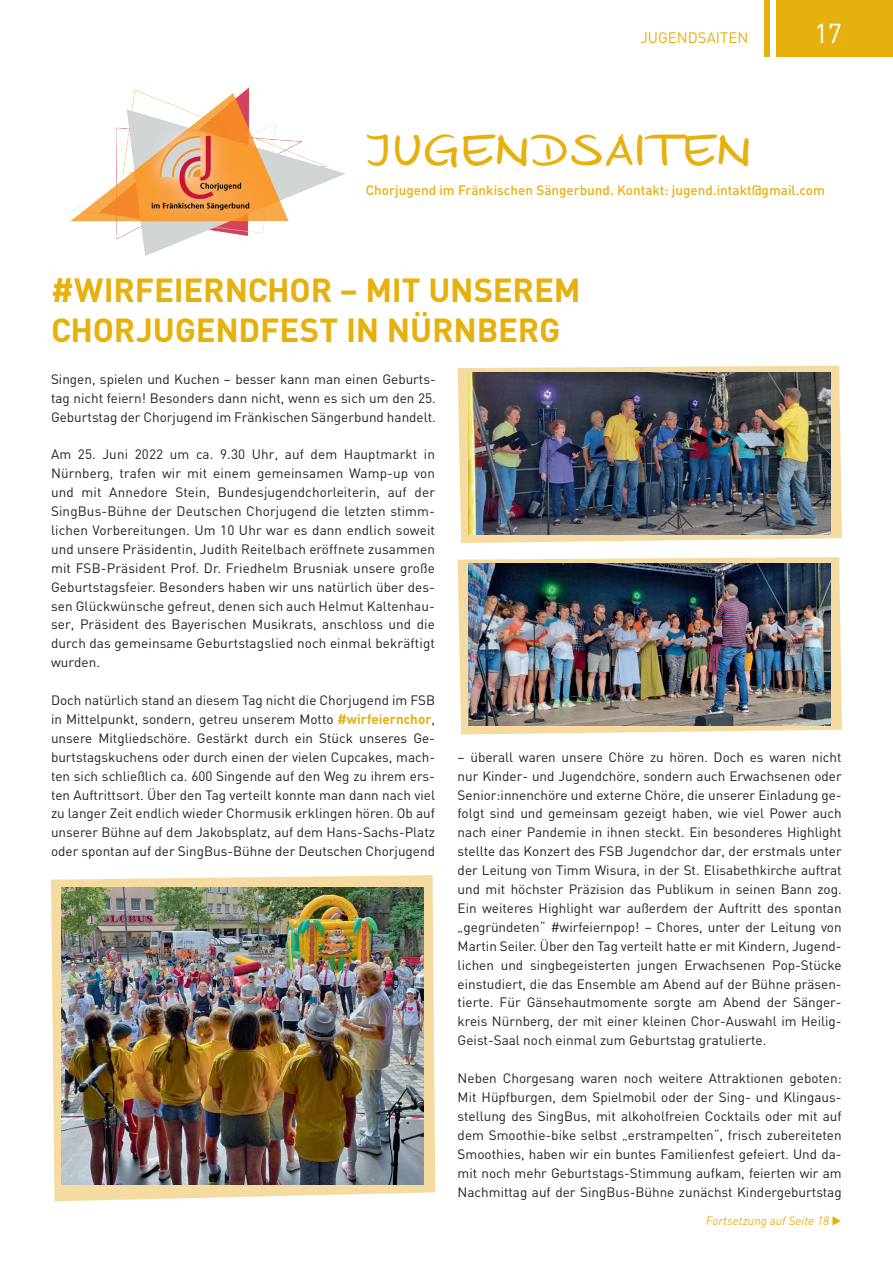
<style>
.page{position:relative;width:893px;height:1263px;background:#fff}
.page>*{position:absolute;margin:0;border:0;box-sizing:border-box;transform-origin:0 0}
.t1{font:46.5px "Stone Handwriting";letter-spacing:.085em;color:#e6b00d}
.t2{font:700 33px/39.6px "DIN";letter-spacing:-.005em;color:#e6b00d}
.t3{font:27px "DIN";color:#fff}
.t4{font:15px "DIN";color:#e6b00d}
.t5{font:13.5px/18.9px "DIN";color:#231f20;text-align:justify}
.t6{font:500 13.5px "DIN";color:#e6b00d}
.t7{font:italic 12px "DIN";color:#e6b00d}
.s1{font-weight:700;color:#e6b00d}
</style>
<div class="page">
<div style="left:776px;top:0;width:117px;height:57px;background:#e6b00d"></div>
<div style="left:764px;top:0;width:5px;height:57px;background:#e6b00d"></div>
<img style="left:70px;top:88px;width:276px;height:167px">
<svg style="left:51px;top:875px;width:385px;height:326px;fill:#f6dba0"></svg>
<img style="left:62px;top:887px;width:362px;height:298px">
<svg style="left:458px;top:365px;width:384px;height:178px;fill:#f6dba0"></svg>
<img style="left:469px;top:372px;width:361px;height:162px">
<svg style="left:458px;top:557px;width:384px;height:178px;fill:#f6dba0"></svg>
<img style="left:469px;top:564px;width:361px;height:162px">
<p class="t4" style="left:640px;top:29px;width:109px">JUGENDSAITEN</p>
<h3 class="t3" style="left:814px;top:18px;width:29px">17</h3>
<h1 class="t1" style="left:366px;top:125px;width:385px">JUGENDSAIT EN</h1>
<p class="t6" style="left:366px;top:181px;width:461px">Chorjugend im Fränkischen Sängerbund. Kontakt: jugend.intakt@gmail.com</p>
<h2 class="t2" style="left:51px;top:270px;width:531px">#WIRFEIERNCHOR – MIT UNSEREM<br>CHORJUGENDFEST IN NÜRNBERG</h2>
<p class="t5" style="left:51px;top:370px;width:386px">Singen, spielen und Kuchen – besser kann man einen Geburts&shy;tag nicht feiern! Besonders dann nicht, wenn es sich um den 25.<br>Geburtstag der Chorjugend im Fränkischen Sängerbund handelt.</p>
<p class="t5" style="left:51px;top:445px;width:386px">Am 25. Juni 2022 um ca. 9.30 Uhr, auf dem Hauptmarkt in Nürnberg, trafen wir mit einem gemeinsamen Wamp-up von und mit Annedore Stein, Bundesjugendchorleiterin, auf der SingBus-Bühne der Deutschen Chorjugend die letzten stimm&shy;lichen Vorbereitungen. Um 10 Uhr war es dann endlich soweit und unsere Präsidentin, Judith Reitelbach eröffnete zusammen mit FSB-Präsident Prof. Dr. Friedhelm Brusniak unsere große Geburtstagsfeier. Besonders haben wir uns natürlich über des&shy;sen Glückwünsche gefreut, denen sich auch Helmut Kaltenhau&shy;ser, Präsident des Bayerischen Musikrats, anschloss und die durch das gemeinsame Geburtstagslied noch einmal bekräftigt wurden.</p>
<p class="t5" style="left:51px;top:691px;width:386px">Doch natürlich stand an diesem Tag nicht die Chorjugend im FSB in Mittelpunkt, sondern, getreu unserem Motto <span class="s1">#wirfeiernchor</span>, unsere Mitgliedschöre. Gestärkt durch ein Stück unseres Ge&shy;burtstagskuchens oder durch einen der vielen Cupcakes, mach&shy;ten sich schließlich ca. 600 Singende auf den Weg zu ihrem ers&shy;ten Auftrittsort. Über den Tag verteilt konnte man dann nach viel zu langer Zeit endlich wieder Chormusik erklingen hören. Ob auf unserer Bühne auf dem Jakobsplatz, auf dem Hans-Sachs-Platz oder spontan auf der SingBus-Bühne der Deutschen Chorjugend</p>
<p class="t5" style="left:458px;top:748px;width:386px">– überall waren unsere Chöre zu hören. Doch es waren nicht nur Kinder- und Jugendchöre, sondern auch Erwachsenen oder Senior:innenchöre und externe Chöre, die unserer Einladung ge&shy;folgt sind und gemeinsam gezeigt haben, wie viel Power auch nach einer Pandemie in ihnen steckt. Ein besonderes Highlight stellte das Konzert des FSB Jugendchor dar, der erstmals unter der Leitung von Timm Wisura, in der St. Elisabethkirche auftrat und mit höchster Präzision das Publikum in seinen Bann zog.<br>Ein weiteres Highlight war außerdem der Auftritt des spontan „gegründeten“ #wirfeiernpop! – Chores, unter der Leitung von Martin Seiler. Über den Tag verteilt hatte er mit Kindern, Jugend&shy;lichen und singbegeisterten jungen Erwachsenen Pop-Stücke einstudiert, die das Ensemble am Abend auf der Bühne präsen&shy;tierte. Für Gänsehautmomente sorgte am Abend der Sänger&shy;kreis Nürnberg, der mit einer kleinen Chor-Auswahl im Heilig-Geist-Saal noch einmal zum Geburtstag gratulierte.</p>
<p class="t5" style="left:458px;top:1069px;width:386px">Neben Chorgesang waren noch weitere Attraktionen geboten:<br>Mit Hüpfburgen, dem Spielmobil oder der Sing- und Klingaus&shy;stellung des SingBus, mit alkoholfreien Cocktails oder mit auf dem Smoothie-bike selbst „erstrampelten“, frisch zubereiteten Smoothies, haben wir ein buntes Familienfest gefeiert. Und da&shy;mit noch mehr Geburtstags-Stimmung aufkam, feierten wir am Nachmittag auf der SingBus-Bühne zunächst Kindergeburtstag</p>
<p class="t7" style="left:706px;top:1213px;width:125px">Fortsetzung auf Seite 18</p>
</div>
